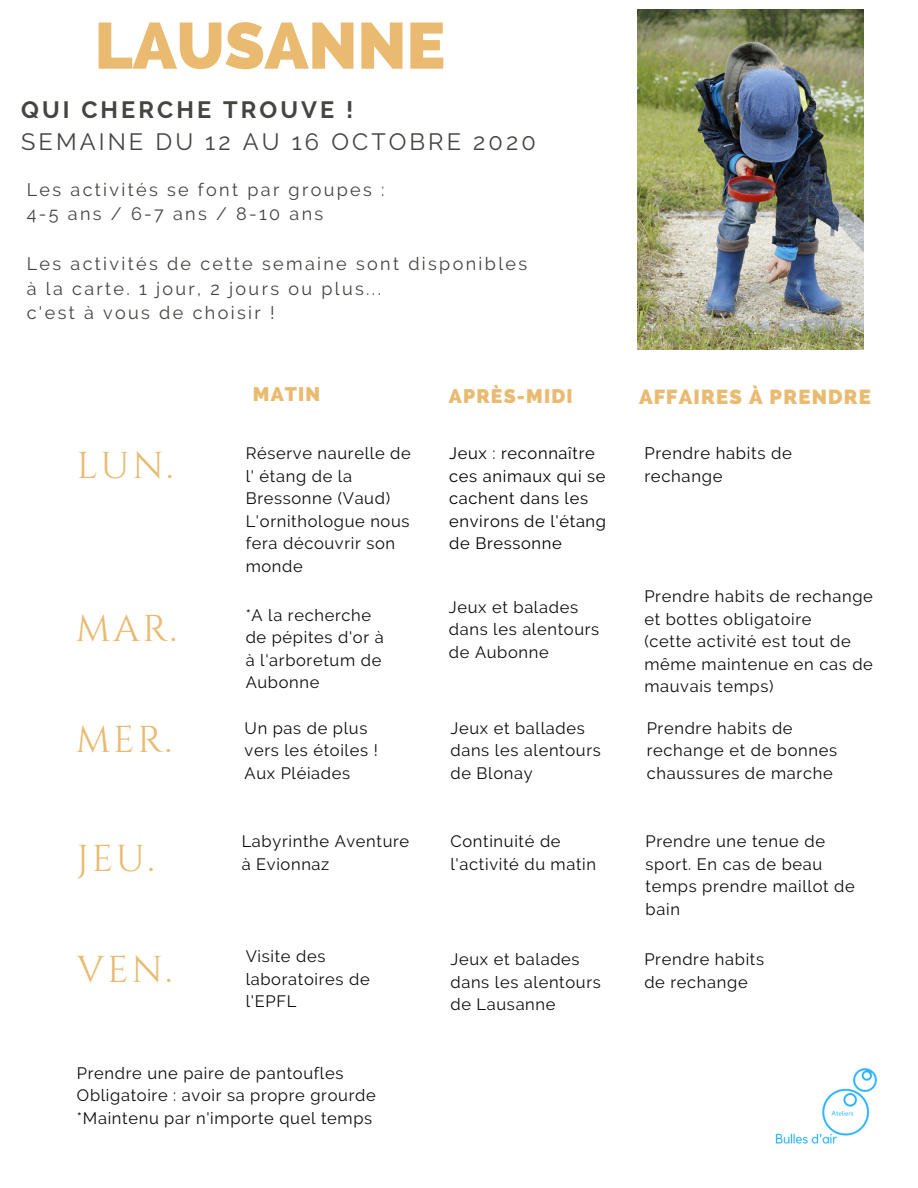
<style>
.page{position:relative;width:918px;height:1188px;background:#fff}
.page>*{position:absolute;margin:0;border:0;box-sizing:border-box;transform-origin:0 0}
.t1{font:800 64.95px "Raleway";color:#e9ba6f}
.t2{font:37.35px "Cinzel";letter-spacing:.07em;color:#e9ba6f}
.t3{font:23.55px "Raleway";letter-spacing:.13em;color:#444440}
.t4{font:700 23.55px "Raleway";letter-spacing:.13em;color:#444440}
.t5{font:800 20.25px "Raleway";letter-spacing:.06em;color:#e9ba6f}
.t6{font:800 19.5px "Raleway";letter-spacing:.06em;color:#e9ba6f}
.t7{font:18px/24.8px "Raleway";letter-spacing:.13em;color:#444440}
.t8{font:16.65px/22.5px "Raleway";letter-spacing:.04em;color:#0c0c0c}
.t9{font:16.5px/22.5px "Raleway";letter-spacing:.04em;color:#0c0c0c}
.t10{font:16.5px/22.5px "Raleway";letter-spacing:.04em;color:#000}
</style>
<div class="page">
<img style="left:775px;top:1068px;width:102px;height:76px">
<img style="left:637px;top:10px;width:227px;height:339px">
<h1 class="t1" style="left:95px;top:8px;width:352px">LAUSANNE</h1>
<h3 class="t4" style="left:21px;top:96px;width:334px">QUI CHERCHE TROUVE !</h3>
<h3 class="t3" style="left:21px;top:128px;width:516px">SEMAINE DU 12 AU 16 OCTOBRE 2020</h3>
<p class="t7" style="left:27px;top:177px;width:359px">Les activités se font par groupes :<br>4-5 ans / 6-7 ans / 8-10 ans</p>
<p class="t7" style="left:27px;top:251px;width:502px">Les activités de cette semaine sont disponibles à la carte. 1 jour, 2 jours ou plus...<br>c'est à vous de choisir !</p>
<h2 class="t2" style="left:77px;top:441px;width:98px">LUN.</h2>
<p class="t6" style="left:253px;top:383px;width:69px">MATIN</p>
<p class="t9" style="left:246px;top:442px;width:167px">Réserve naurelle de l' étang de la<br>Bressonne (Vaud)<br>L'ornithologue nous fera découvrir son monde</p>
<p class="t6" style="left:449px;top:385px;width:125px">APRÈS-MIDI</p>
<p class="t10" style="left:449px;top:442px;width:158px">Jeux : reconnaître ces animaux qui se cachent dans les environs de l'étang de Bressonne</p>
<p class="t5" style="left:639px;top:385px;width:233px">AFFAIRES À PRENDRE</p>
<p class="t8" style="left:644px;top:442px;width:149px">Prendre habits de rechange</p>
<h2 class="t2" style="left:76px;top:605px;width:103px">MAR.</h2>
<h2 class="t2" style="left:76px;top:716px;width:98px">MER.</h2>
<h2 class="t2" style="left:77px;top:834px;width:79px">JEU.</h2>
<h2 class="t2" style="left:77px;top:946px;width:97px">VEN.</h2>
<p class="t9" style="left:246px;top:604px;width:140px">*A la recherche de pépites d'or à à l'arboretum de<br>Aubonne</p>
<p class="t9" style="left:449px;top:596px;width:152px">Jeux et balades dans les alentours de Aubonne</p>
<p class="t9" style="left:644px;top:585px;width:230px">Prendre habits de rechange et bottes obligatoire<br>(cette activité est tout de même maintenue en cas de mauvais temps)</p>
<p class="t9" style="left:245px;top:717px;width:135px">Un pas de plus vers les étoiles !<br>Aux Pléiades</p>
<p class="t9" style="left:450px;top:717px;width:152px">Jeux et ballades dans les alentours de Blonay</p>
<p class="t9" style="left:647px;top:717px;width:192px">Prendre habits de rechange et de bonnes chaussures de marche</p>
<p class="t9" style="left:242px;top:830px;width:169px">Labyrinthe Aventure à Evionnaz</p>
<p class="t9" style="left:450px;top:830px;width:147px">Continuité de l'activité du matin</p>
<p class="t9" style="left:646px;top:830px;width:211px">Prendre une tenue de sport. En cas de beau temps prendre maillot de bain</p>
<p class="t9" style="left:246px;top:945px;width:126px">Visite des laboratoires de l'EPFL</p>
<p class="t9" style="left:450px;top:948px;width:152px">Jeux et balades dans les alentours de Lausanne</p>
<p class="t9" style="left:644px;top:948px;width:121px">Prendre habits de rechange</p>
<p class="t9" style="left:77px;top:1062px;width:300px">Prendre une paire de pantoufles<br>Obligatoire : avoir sa propre grourde *Maintenu par n'importe quel temps</p>
</div>
